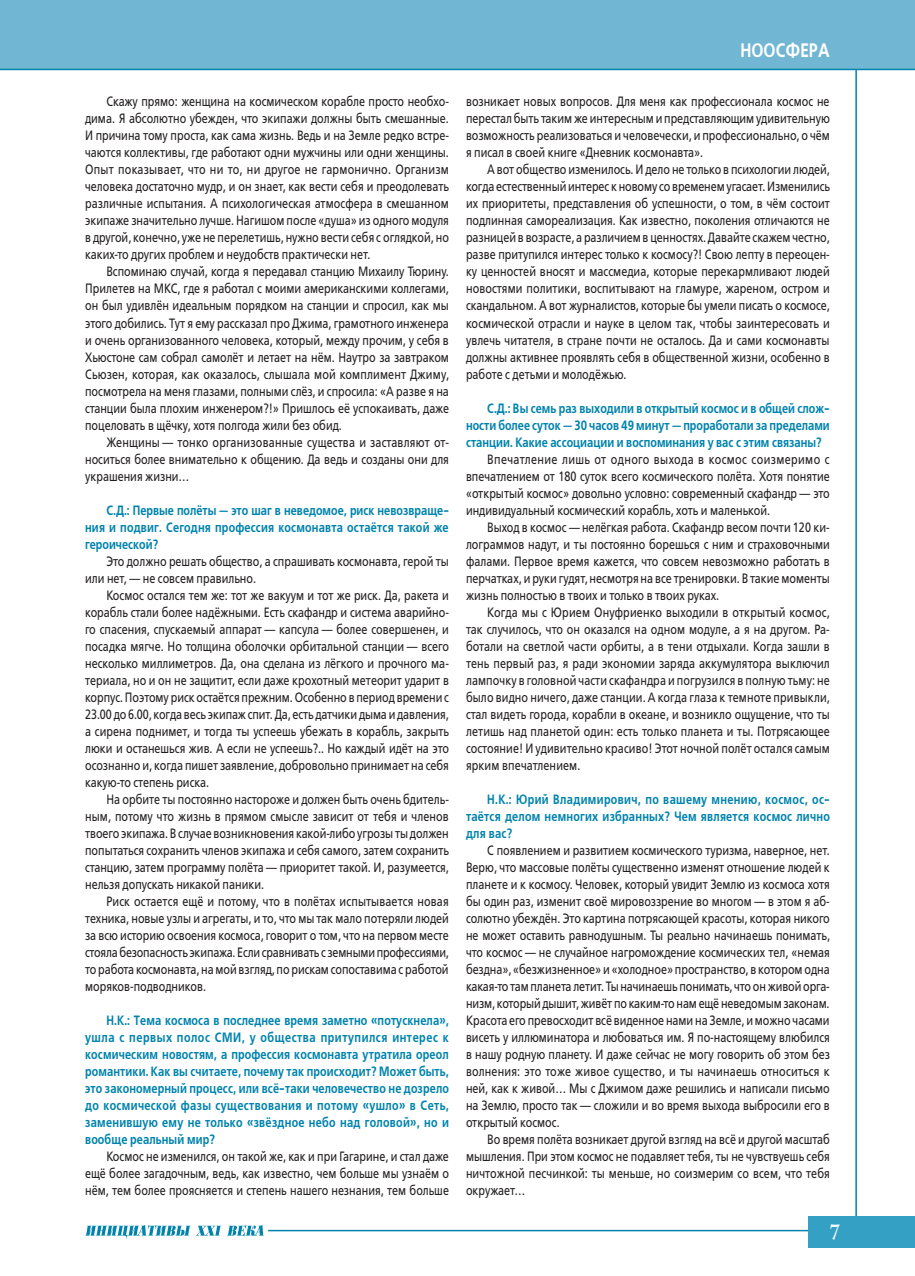
<style>
.page{position:relative;width:915px;height:1276px;background:#fff}
.page>*{position:absolute;margin:0;border:0;box-sizing:border-box;transform-origin:0 0}
.t1{font:700 19.5px "Free Set C";color:#fff;scale:.8 1}
.t2{font:13.5px/17px "Free Set C";color:#231f20;text-align:justify;scale:.8 1}
.t3{font:700 13.5px/17px "Free Set C";letter-spacing:.015em;color:#0083ad;text-align:justify;scale:.8 1}
</style>
<div class="page">
<hr style="left:268px;top:1229px;width:585px;height:2px;background:#0083ad">
<hr style="left:855px;top:64px;width:1px;height:1163px;background:#0083ad">
<div style="left:808px;top:1216px;width:106px;height:32px;background:#34a0c4"></div>
<div style="left:0;top:0;width:914px;height:70px;background:#71b6d3"></div>
<hr style="left:0;top:69px;width:914px;height:1px;background:#0083ad">
<svg style="left:85px;top:1225px;width:179px;height:13px"></svg>
<p class="t2" style="left:85px;top:93px;width:456px;text-indent:21px">Скажу прямо: женщина на космическом корабле просто необхо&shy;дима. Я абсолютно убежден, что экипажи должны быть смешанные.<br>И причина тому проста, как сама жизнь. Ведь и на Земле редко встре&shy;чаются коллективы, где работают одни мужчины или одни женщины.<br>Опыт показывает, что ни то, ни другое не гармонично. Организм человека достаточно мудр, и он знает, как вести себя и преодолевать различные испытания. А психологическая атмосфера в смешанном экипаже значительно лучше. Нагишом после «душа» из одного модуля в другой, конечно, уже не перелетишь, нужно вести себя с оглядкой, но каких-то других проблем и неудобств практически нет.</p>
<p class="t2" style="left:85px;top:263px;width:456px;text-indent:21px">Вспоминаю случай, когда я передавал станцию Михаилу Тюрину.<br>Прилетев на МКС, где я работал с моими американскими коллегами, он был удивлён идеальным порядком на станции и спросил, как мы этого добились. Тут я ему рассказал про Джима, грамотного инженера и очень организованного человека, который, между прочим, у себя в Хьюстоне сам собрал самолёт и летает на нём. Наутро за завтраком Сьюзен, которая, как оказалось, слышала мой комплимент Джиму, посмотрела на меня глазами, полными слёз, и спросила: «А разве я на станции была плохим инженером?!» Пришлось её успокаивать, даже поцеловать в щёчку, хотя полгода жили без обид.</p>
<p class="t2" style="left:85px;top:433px;width:456px;text-indent:21px">Женщины — тонко организованные существа и заставляют от&shy;носиться более внимательно к общению. Да ведь и созданы они для украшения жизни…</p>
<p class="t3" style="left:85px;top:502px;width:456px;text-indent:21px">С.Д.: Первые полёты — это шаг в неведомое, риск невозвраще&shy;ния и подвиг. Сегодня профессия космонавта остаётся такой же героической?</p>
<p class="t2" style="left:85px;top:553px;width:456px;text-indent:21px">Это должно решать общество, а спрашивать космонавта, герой ты или нет, — не совсем правильно.</p>
<p class="t2" style="left:85px;top:587px;width:456px;text-indent:21px">Космос остался тем же: тот же вакуум и тот же риск. Да, ракета и корабль стали более надёжными. Есть скафандр и система аварийно&shy;го спасения, спускаемый аппарат — капсула — более совершенен, и посадка мягче. Но толщина оболочки орбитальной станции — всего несколько миллиметров. Да, она сделана из лёгкого и прочного ма&shy;териала, но и он не защитит, если даже крохотный метеорит ударит в корпус. Поэтому риск остаётся прежним. Особенно в период времени с 23.00 до 6.00, когда весь экипаж спит. Да, есть датчики дыма и давления, а сирена поднимет, и тогда ты успеешь убежать в корабль, закрыть люки и останешься жив. А если не успеешь?.. Но каждый идёт на это осознанно и, когда пишет заявление, добровольно принимает на себя какую-то степень риска.</p>
<p class="t2" style="left:85px;top:791px;width:456px;text-indent:21px">На орбите ты постоянно настороже и должен быть очень бдитель&shy;ным, потому что жизнь в прямом смысле зависит от тебя и членов твоего экипажа. В случае возникновения какой-либо угрозы ты должен попытаться сохранить членов экипажа и себя самого, затем сохранить станцию, затем программу полёта — приоритет такой. И, разумеется, нельзя допускать никакой паники.</p>
<p class="t2" style="left:85px;top:893px;width:456px;text-indent:21px">Риск остается ещё и потому, что в полётах испытывается новая техника, новые узлы и агрегаты, и то, что мы так мало потеряли людей за всю историю освоения космоса, говорит о том, что на первом месте стояла безопасность экипажа. Если сравнивать с земными профессиями, то работа космонавта, на мой взгляд, по рискам сопоставима с работой моряков-подводников.</p>
<p class="t3" style="left:85px;top:1012px;width:456px;text-indent:21px">Н.К.: Тема космоса в последнее время заметно «потускнела», ушла с первых полос СМИ, у общества притупился интерес к космическим новостям, а профессия космонавта утратила ореол романтики. Как вы считаете, почему так происходит? Может быть, это закономерный процесс, или всё-таки человечество не дозрело до космической фазы существования и потому «ушло» в Сеть, заменившую ему не только «звёздное небо над головой», но и вообще реальный мир?</p>
<p class="t2" style="left:85px;top:1148px;width:456px;text-indent:21px">Космос не изменился, он такой же, как и при Гагарине, и стал даже ещё более загадочным, ведь, как известно, чем больше мы узнаём о нём, тем более проясняется и степень нашего незнания, тем больше</p>
<h1 class="t1" style="left:740px;top:39px;width:113px">Ноосфера</h1>
<p class="t2" style="left:466px;top:93px;width:456px">возникает новых вопросов. Для меня как профессионала космос не перестал быть таким же интересным и представляющим удивительную возможность реализоваться и человечески, и профессионально, о чём я писал в своей книге «Дневник космонавта».</p>
<p class="t2" style="left:466px;top:161px;width:456px;text-indent:21px">А вот общество изменилось. И дело не только в психологии людей, когда естественный интерес к новому со временем угасает. Изменились их приоритеты, представления об успешности, о том, в чём состоит подлинная самореализация. Как известно, поколения отличаются не разницей в возрасте, а различием в ценностях. Давайте скажем честно, разве притупился интерес только к космосу?! Свою лепту в переоцен&shy;ку ценностей вносят и массмедиа, которые перекармливают людей новостями политики, воспитывают на гламуре, жареном, остром и скандальном. А вот журналистов, которые бы умели писать о космосе, космической отрасли и науке в целом так, чтобы заинтересовать и увлечь читателя, в стране почти не осталось. Да и сами космонавты должны активнее проявлять себя в общественной жизни, особенно в работе с детьми и молодёжью.</p>
<p class="t3" style="left:466px;top:400px;width:456px;text-indent:21px">С.Д.: Вы семь раз выходили в открытый космос и в общей слож&shy;ности более суток — 30 часов 49 минут — проработали за пределами станции. Какие ассоциации и воспоминания у вас с этим связаны?</p>
<p class="t2" style="left:466px;top:450px;width:456px;text-indent:21px">Впечатление лишь от одного выхода в космос соизмеримо с впечатлением от 180 суток всего космического полёта. Хотя понятие «открытый космос» довольно условно: современный скафандр — это индивидуальный космический корабль, хоть и маленькой.</p>
<p class="t2" style="left:466px;top:518px;width:456px;text-indent:21px">Выход в космос — нелёгкая работа. Скафандр весом почти 120 ки&shy;лограммов надут, и ты постоянно борешься с ним и страховочными фалами. Первое время кажется, что совсем невозможно работать в перчатках, и руки гудят, несмотря на все тренировки. В такие моменты жизнь полностью в твоих и только в твоих руках.</p>
<p class="t2" style="left:466px;top:604px;width:456px;text-indent:21px">Когда мы с Юрием Онуфриенко выходили в открытый космос, так случилось, что он оказался на одном модуле, а я на другом. Ра&shy;ботали на светлой части орбиты, а в тени отдыхали. Когда зашли в тень первый раз, я ради экономии заряда аккумулятора выключил лампочку в головной части скафандра и погрузился в полную тьму: не было видно ничего, даже станции. А когда глаза к темноте привыкли, стал видеть города, корабли в океане, и возникло ощущение, что ты летишь над планетой один: есть только планета и ты. Потрясающее состояние! И удивительно красиво! Этот ночной полёт остался самым ярким впечатлением.</p>
<p class="t3" style="left:466px;top:791px;width:456px;text-indent:21px">Н.К.: Юрий Владимирович, по вашему мнению, космос, ос&shy;таётся делом немногих избранных? Чем является космос лично для вас?</p>
<p class="t2" style="left:466px;top:842px;width:456px;text-indent:21px">С появлением и развитием космического туризма, наверное, нет.<br>Верю, что массовые полёты существенно изменят отношение людей к планете и к космосу. Человек, который увидит Землю из космоса хотя бы один раз, изменит своё мировоззрение во многом — в этом я аб&shy;солютно убеждён. Это картина потрясающей красоты, которая никого не может оставить равнодушным. Ты реально начинаешь понимать, что космос — не случайное нагромождение космических тел, «немая бездна», «безжизненное» и «холодное» пространство, в котором одна какая-то там планета летит. Ты начинаешь понимать, что он живой орга&shy;низм, который дышит, живёт по каким-то нам ещё неведомым законам.<br>Красота его превосходит всё виденное нами на Земле, и можно часами висеть у иллюминатора и любоваться им. Я по-настоящему влюбился в нашу родную планету. И даже сейчас не могу говорить об этом без волнения: это тоже живое существо, и ты начинаешь относиться к ней, как к живой… Мы с Джимом даже решились и написали письмо на Землю, просто так — сложили и во время выхода выбросили его в открытый космос.</p>
<p class="t2" style="left:466px;top:1131px;width:456px;text-indent:21px">Во время полёта возникает другой взгляд на всё и другой масштаб мышления. При этом космос не подавляет тебя, ты не чувствуешь себя ничтожной песчинкой: ты меньше, но соизмерим со всем, что тебя окружает…</p>
</div>
